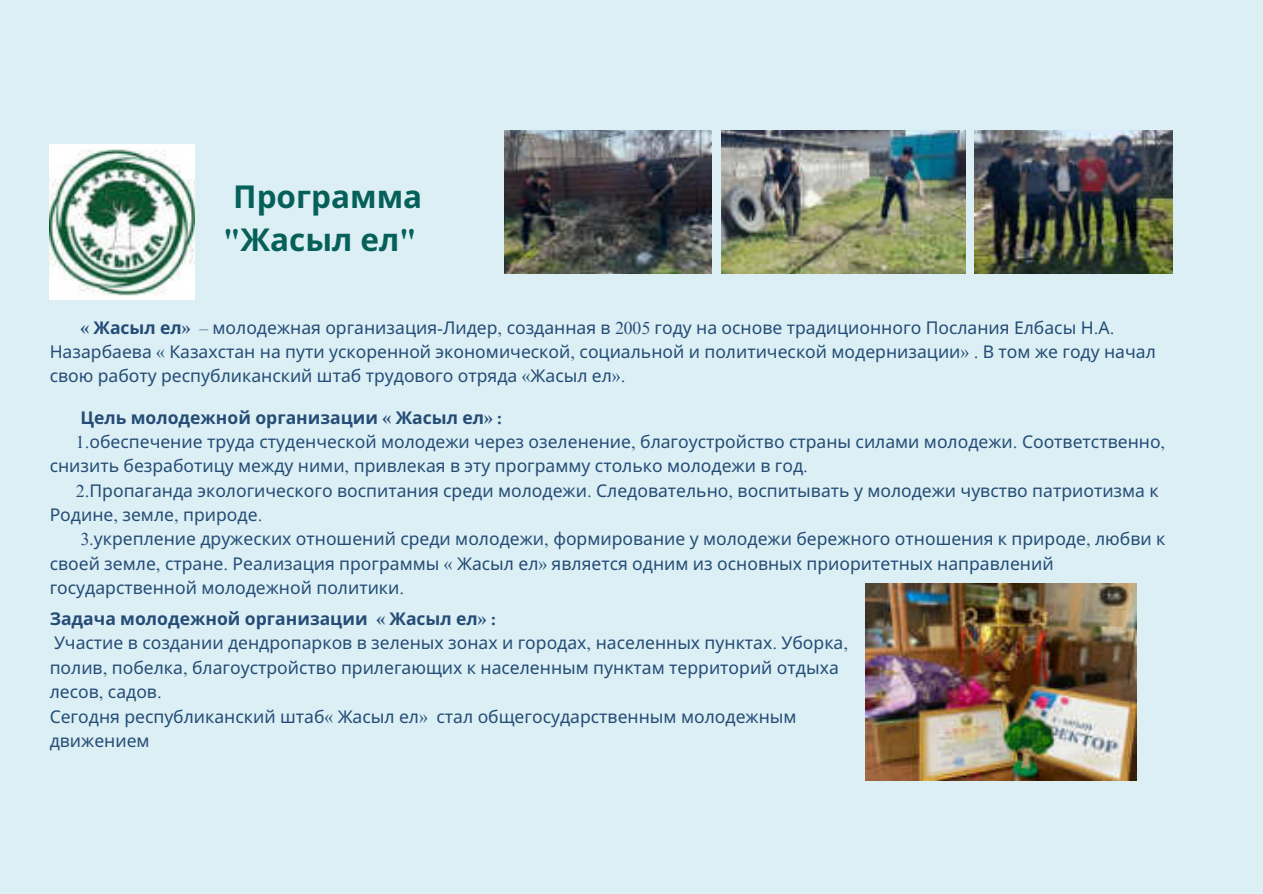
<style>
.page{position:relative;width:1263px;height:894px;background:#fff}
.page>*{position:absolute;margin:0;border:0;box-sizing:border-box;transform-origin:0 0}
.t1{font:700 31.5px/43.8px "Noto Sans";color:#06605a;text-align:center}
.t2{font:17.55px/24.3px "Noto Sans";color:#244c76}
.t3{font:700 17.55px "Noto Sans";color:#244c76}
.s1{font-family:"Times NRMT Pro"}
.s2{font-family:"Times NRMT Pro";font-weight:700}
.s3{font-weight:700}
</style>
<div class="page">
<div style="left:0;top:0;width:1263px;height:893px;background:#dbeff4"></div>
<img style="left:50px;top:145px;width:145px;height:154px">
<img style="left:505px;top:131px;width:206px;height:143px">
<img style="left:721px;top:131px;width:244px;height:143px">
<img style="left:975px;top:131px;width:197px;height:143px">
<img style="left:865px;top:583px;width:271px;height:197px">
<h1 class="t1" style="left:223px;top:175px;width:201px">Программа <span class="s1">"</span>Жасыл ел<span class="s1">"</span></h1>
<p class="t2" style="left:50px;top:315px;width:1108px;text-indent:31px"><span class="s2">«</span> <span class="s3">Жасыл ел</span><span class="s2">»</span> <span class="s1">–</span> молодежная организация<span class="s1">-</span>Лидер<span class="s1">,</span> созданная в <span class="s1">2005</span> году на основе традиционного Послания Елбасы Н<span class="s1">.</span>А<span class="s1">.<br></span>Назарбаева <span class="s1">«</span> Казахстан на пути ускоренной экономической<span class="s1">,</span> социальной и политической модернизации<span class="s1">» .</span> В том же году начал свою работу республиканский штаб трудового отряда <span class="s1">«</span>Жасыл ел<span class="s1">».</span></p>
<p class="t3" style="left:80px;top:405px;width:423px">Цель молодежной организации <span class="s1">«</span> Жасыл ел<span class="s1">» :</span></p>
<p class="t2" style="left:76px;top:430px;width:1091px"><span class="s1">1.</span>обеспечение труда студенческой молодежи через озеленение<span class="s1">,</span> благоустройство страны силами молодежи<span class="s1">.</span> Соответственно<span class="s1">,</span></p>
<p class="t2" style="left:50px;top:454px;width:760px">снизить безработицу между ними<span class="s1">,</span> привлекая в эту программу столько молодежи в год<span class="s1">.</span></p>
<p class="t2" style="left:76px;top:478px;width:1084px"><span class="s1">2.</span>Пропаганда экологического воспитания среди молодежи<span class="s1">.</span> Следовательно<span class="s1">,</span> воспитывать у молодежи чувство патриотизма к</p>
<p class="t2" style="left:50px;top:503px;width:214px">Родине<span class="s1">,</span> земле<span class="s1">,</span> природе<span class="s1">.</span></p>
<p class="t2" style="left:80px;top:527px;width:1087px"><span class="s1">3.</span>укрепление дружеских отношений среди молодежи<span class="s1">,</span> формирование у молодежи бережного отношения к природе<span class="s1">,</span> любви к</p>
<p class="t2" style="left:50px;top:551px;width:1005px">своей земле<span class="s1">,</span> стране<span class="s1">.</span> Реализация программы <span class="s1">«</span> Жасыл ел<span class="s1">»</span> является одним из основных приоритетных направлений</p>
<p class="t2" style="left:50px;top:576px;width:356px">государственной молодежной политики<span class="s1">.</span></p>
<p class="t2" style="left:50px;top:607px;width:800px"><span class="s3">Задача молодежной организации</span> <span class="s2">«</span> <span class="s3">Жасыл ел</span><span class="s2">» :<br></span>Участие в создании дендропарков в зеленых зонах и городах<span class="s1">,</span> населенных пунктах<span class="s1">.</span> Уборка<span class="s1">, </span>полив<span class="s1">,</span> побелка<span class="s1">,</span> благоустройство прилегающих к населенным пунктам территорий отдыха лесов<span class="s1">,</span> садов<span class="s1">.<br></span>Сегодня республиканский штаб<span class="s1">«</span> Жасыл ел<span class="s1">»</span> стал общегосударственным молодежным движением</p>
</div>
